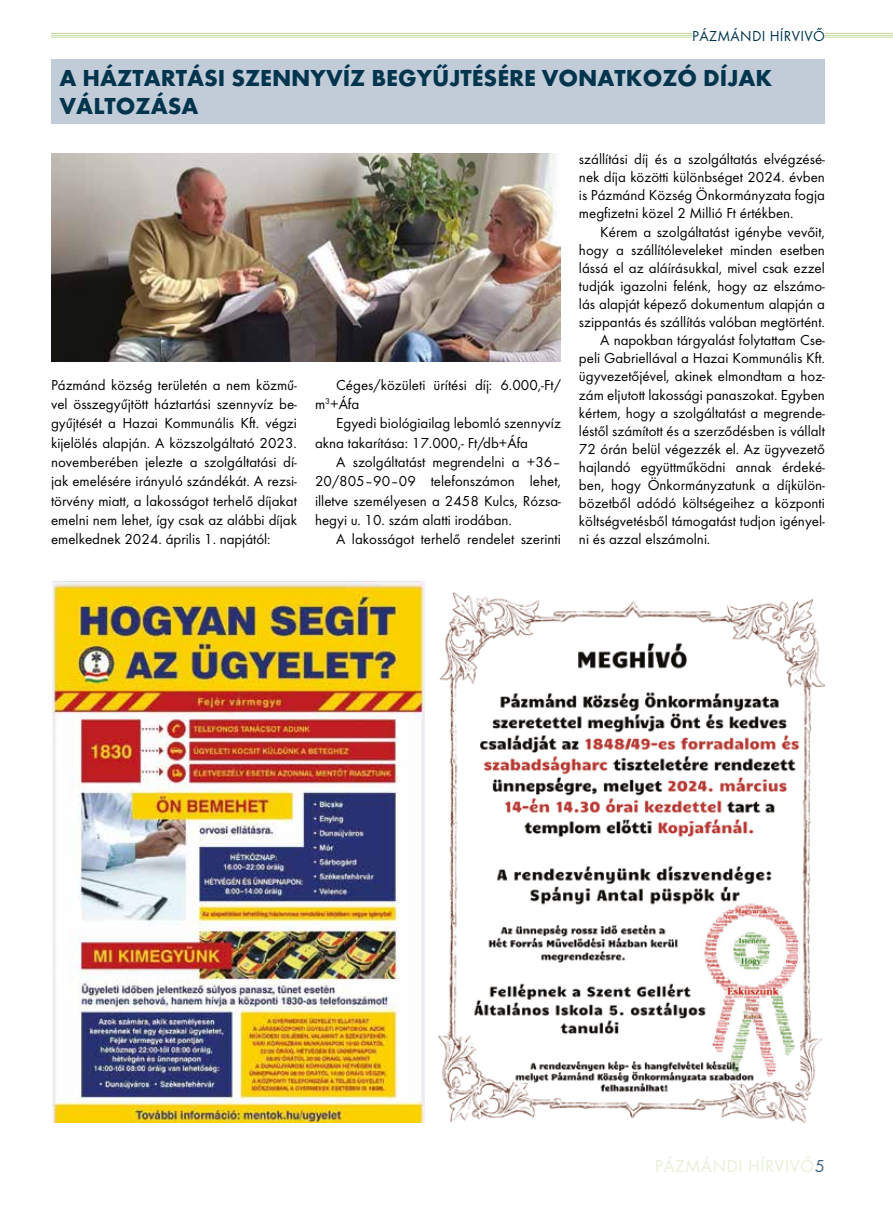
<style>
.page{position:relative;width:893px;height:1208px;background:#fff}
.page>*{position:absolute;margin:0;border:0;box-sizing:border-box;transform-origin:0 0}
.t1{font:700 24px/28.8px "Futura PFL";color:#00354d}
.t2{font:18px "Futura PFL";letter-spacing:.02em;color:#e8f0d9}
.t3{font:15px/19.4px "Futura PFL";color:#000;text-align:justify}
.t4{font:15px "Futura PFL";letter-spacing:.02em;color:#00354d}
.s1{color:#40647d}
</style>
<div class="page">
<hr style="left:51px;top:33px;width:842px;height:1px;background:#c3d89a">
<hr style="left:51px;top:35px;width:842px;height:1px;background:#c3d89a">
<hr style="left:51px;top:37px;width:842px;height:1px;background:#c3d89a">
<div style="left:51px;top:60px;width:774px;height:64px;background:#c2ccd8"></div>
<img style="left:51px;top:153px;width:510px;height:208px">
<div style="left:692px;top:30px;width:133px;height:11px;background:#fff"></div>
<img style="left:438px;top:592px;width:387px;height:531px">
<img style="left:52px;top:581px;width:372px;height:542px">
<p class="t4" style="left:692px;top:27px;width:134px">PÁZMÁNDI HÍRVIVŐ</p>
<h1 class="t1" style="left:60px;top:63px;width:714px">A HÁZTARTÁSI SZENNYVÍZ BEGYŰJTÉSÉRE VONATKOZÓ DÍJAK<br>VÁLTOZÁSA</h1>
<p class="t3" style="left:51px;top:375px;width:247px">Pázmánd község területén a nem közmű&shy;vel összegyűjtött háztartási szennyvíz be&shy;gyűjtését a Hazai Kommunális Kft. végzi kijelölés alapján. A közszolgáltató 2023. novemberében jelezte a szolgáltatási dí&shy;jak emelésére irányuló szándékát. A rezsi&shy;törvény miatt, a lakosságot terhelő díjakat emelni nem lehet, így csak az alábbi díjak emelkednek 2024. április 1. napjától:</p>
<p class="t3" style="left:315px;top:375px;width:247px;text-indent:21px">Céges/közületi ürítési díj: 6.000,-Ft/ m<sup>3</sup>+Áfa</p>
<p class="t3" style="left:315px;top:413px;width:247px;text-indent:21px">Egyedi biológiailag lebomló szennyvíz akna takarítása: 17.000,- Ft/db+Áfa</p>
<p class="t3" style="left:315px;top:452px;width:247px;text-indent:21px">A szolgáltatást megrendelni a +36– 20/805–90–09 telefonszámon lehet, illetve személyesen a 2458 Kulcs, Rózsa&shy;hegyi u. 10. szám alatti irodában.</p>
<p class="t3" style="left:336px;top:530px;width:226px">A lakosságot terhelő rendelet szerinti</p>
<p class="t3" style="left:579px;top:150px;width:247px;line-height:18.1px">szállítási díj és a szolgáltatás elvégzésé&shy;nek díja közötti különbséget 2024. évben is Pázmánd Község Önkormányzata fogja megfizetni közel 2 Millió Ft értékben.</p>
<p class="t3" style="left:600px;top:222px;width:226px">Kérem a szolgáltatást igénybe vevőit,</p>
<p class="t3" style="left:579px;top:240px;width:247px">hogy a szállítóleveleket minden esetben</p>
<p class="t3" style="left:579px;top:258px;width:247px">lássá el az aláírásukkal, mivel csak ezzel</p>
<p class="t3" style="left:579px;top:276px;width:247px">tudják igazolni felénk, hogy az elszámo-</p>
<p class="t3" style="left:579px;top:294px;width:247px">lás alapját képező dokumentum alapján a</p>
<p class="t3" style="left:579px;top:312px;width:247px">szippantás és szállítás valóban megtörtént.</p>
<p class="t3" style="left:600px;top:330px;width:226px">A napokban tárgyalást folytattam Cse-</p>
<p class="t3" style="left:579px;top:348px;width:247px">peli Gabriellával a Hazai Kommunális Kft.</p>
<p class="t3" style="left:579px;top:367px;width:247px">ügyvezetőjével, akinek elmondtam a hoz-</p>
<p class="t3" style="left:579px;top:385px;width:247px">zám eljutott lakossági panaszokat. Egyben</p>
<p class="t3" style="left:579px;top:403px;width:247px">kértem, hogy a szolgáltatást a megrende-</p>
<p class="t3" style="left:579px;top:421px;width:247px">léstől számított és a szerződésben is vállalt</p>
<p class="t3" style="left:579px;top:439px;width:247px">72 órán belül végezzék el. Az ügyvezető</p>
<p class="t3" style="left:579px;top:457px;width:247px">hajlandó együttműködni annak érdeké-</p>
<p class="t3" style="left:579px;top:475px;width:247px">ben, hogy Önkormányzatunk a díjkülön-</p>
<p class="t3" style="left:579px;top:493px;width:247px">bözetből adódó költségeihez a központi</p>
<p class="t3" style="left:579px;top:511px;width:247px">költségvetésből támogatást tudjon igényel-</p>
<p class="t3" style="left:579px;top:530px;width:133px">ni és azzal elszámolni.</p>
<p class="t2" style="left:655px;top:1155px;width:171px">PÁZMÁNDI HÍRVIVŐ<span class="s1">5</span></p>
</div>
